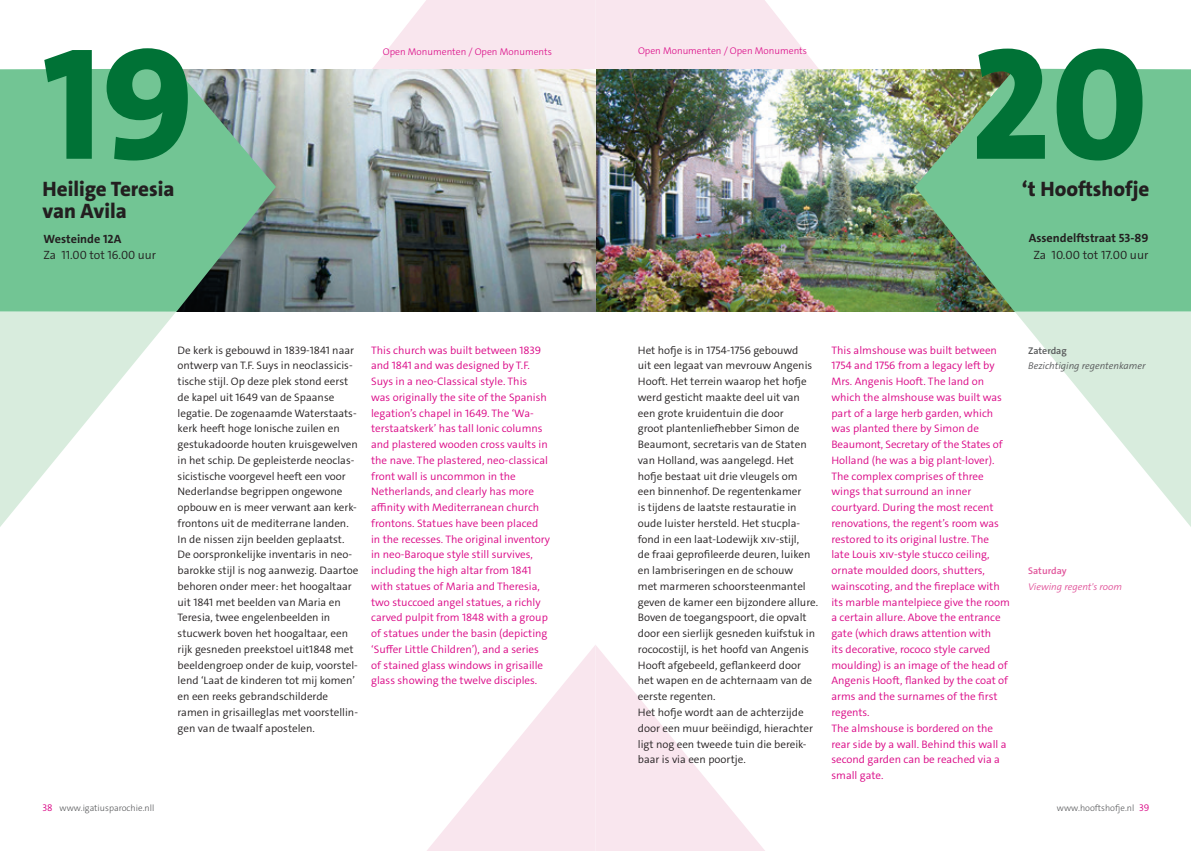
<style>
.page{position:relative;width:1191px;height:851px;background:#fff}
.page>*{position:absolute;margin:0;border:0;box-sizing:border-box;transform-origin:0 0}
.Groot_nummer_monument{font:800 160.5px "The Sans C4 s";color:#007236}
.Monument_titel_links{font:800 21px "The Sans C4 s";color:#231f20}
.Monument_titel_rechts{font:800 21px "The Sans C4 s";color:#231f20}
.Monument_adres_links{font:300 12px/16.5px "The Sans C4 s";color:#231f20}
.Monument_adres_rechts{font:700 12px "The Sans C4 s";color:#231f20}
.Monument_openingstijden_rechts_nw{font:300 12px "The Sans C4 s";color:#231f20}
.Broodtekst_NL{font:300 10.8px/15.8px "The Sans C4 s";color:#231f20}
.Broodtekst_ENG_roze{font:300 10.8px/15.8px "The Sans C4 s";color:#da0585}
.t1{font:300 9.75px "The Sans C4 s";color:#da0585}
.Info_bij_za_zo_NL{font:italic 300 9.75px "The Sans C4 s";color:#57585a}
.Info_bij_za_zo_ENG{font:italic 300 9.75px "The Sans C4 s";color:#e1559b}
.Monument_info_titel_EN{font:600 9.75px "The Sans C4 s";color:#e1559b}
.Monument_info_titel_NL{font:600 9.75px "The Sans C4 s";color:#57585a}
.t2{font:300 9.75px "The Sans C4 s";color:#da0585}
.Monument_website_links{font:300 9px "The Sans C4 s";color:#57585a}
.Monument_website_rechts{font:300 9px "The Sans C4 s";color:#57585a}
.s1{font-weight:700}
</style>
<div class="page">
<svg style="left:372px;top:0;width:447px;height:69px"></svg>
<svg style="left:428px;top:645px;width:336px;height:205px"></svg>
<img style="left:276px;top:69px;width:639px;height:242px">
<img style="left:915px;top:69px;width:276px;height:243px">
<svg style="left:0;top:69px;width:276px;height:243px;fill:#72c594"></svg>
<svg style="left:1014px;top:311px;width:177px;height:216px"></svg>
<svg style="left:0;top:311px;width:176px;height:216px"></svg>
<p class="Groot_nummer_monument" style="left:43px;top:1px;width:153px">19</p>
<p class="t1" style="left:383px;top:45px;width:170px">Open Monumenten / Open Monuments</p>
<p class="t1" style="left:638px;top:45px;width:170px">Open Monumenten / Open Monuments</p>
<p class="Groot_nummer_monument" style="left:970px;top:1px;width:180px">20</p>
<p class="Monument_titel_links" style="left:43px;top:175px;width:134px">Heilige Teresia</p>
<p class="Monument_titel_links" style="left:43px;top:197px;width:86px">van Avila</p>
<p class="Monument_titel_rechts" style="left:1021px;top:175px;width:129px">‘t Hooftshofje</p>
<p class="Monument_adres_links" style="left:44px;top:230px;width:114px"><span class="s1">Westeinde 12A<br></span>Za 11.00 tot 16.00 uur</p>
<p class="Monument_adres_rechts" style="left:1028px;top:230px;width:121px">Assendelftstraat 53-89</p>
<p class="Monument_openingstijden_rechts_nw" style="left:1033px;top:247px;width:116px">Za 10.00 tot 17.00 uur</p>
<p class="Broodtekst_NL" style="left:178px;top:342px;width:182px">De kerk is gebouwd in 1839-1841 naar ontwerp van T.F. Suys in neoclassicis&shy;tische stijl. Op deze plek stond eerst de kapel uit 1649 van de Spaanse legatie. De zogenaamde Waterstaats&shy;kerk heeft hoge Ionische zuilen en gestukadoorde houten kruisgewelven in het schip. De gepleisterde neoclas&shy;sicistische voorgevel heeft een voor Nederlandse begrippen ongewone opbouw en is meer verwant aan kerk&shy;frontons uit de mediterrane landen.<br>In de nissen zijn beelden geplaatst.<br>De oorspronkelijke inventaris in neo&shy;barokke stijl is nog aanwezig. Daartoe behoren onder meer: het hoogaltaar uit 1841 met beelden van Maria en Teresia, twee engelenbeelden in stucwerk boven het hoogaltaar, een rijk gesneden preekstoel uit1848 met beeldengroep onder de kuip, voorstel&shy;lend ‘Laat de kinderen tot mij komen’ en een reeks gebrandschilderde ramen in grisailleglas met voorstellin&shy;gen van de twaalf apostelen.</p>
<p class="Broodtekst_ENG_roze" style="left:371px;top:342px;width:180px">This church was built between 1839 and 1841 and was designed by T.F.<br>Suys in a neo-Classical style. This<br>was originally the site of the Spanish legation’s chapel in 1649. The ‘Wa&shy;terstaatskerk’ has tall Ionic columns and plastered wooden cross vaults in the nave. The plastered, neo-classical front wall is uncommon in the Netherlands, and clearly has more affinity with Mediterranean church frontons. Statues have been placed in the recesses. The original inventory in neo-Baroque style still survives, including the high altar from 1841 with statues of Maria and Theresia, two stuccoed angel statues, a richly carved pulpit from 1848 with a group of statues under the basin (depicting ‘Suffer Little Children’), and a series of stained glass windows in grisaille glass showing the twelve disciples.</p>
<p class="Broodtekst_NL" style="left:638px;top:342px;width:182px">Het hofje is in 1754-1756 gebouwd<br>uit een legaat van mevrouw Angenis Hooft. Het terrein waarop het hofje werd gesticht maakte deel uit van een grote kruidentuin die door<br>groot plantenliefhebber Simon de Beaumont, secretaris van de Staten van Holland, was aangelegd. Het hofje bestaat uit drie vleugels om<br>een binnenhof. De regentenkamer<br>is tijdens de laatste restauratie in oude luister hersteld. Het stucpla&shy;fond in een laat-Lodewijk xiv-stijl,<br>de fraai geprofileerde deuren, luiken en lambriseringen en de schouw<br>met marmeren schoorsteenmantel geven de kamer een bijzondere allure.<br>Boven de toegangspoort, die opvalt door een sierlijk gesneden kuifstuk in rococostijl, is het hoofd van Angenis Hooft afgebeeld, geflankeerd door het wapen en de achternaam van de eerste regenten.</p>
<p class="Broodtekst_NL" style="left:638px;top:704px;width:177px">Het hofje wordt aan de achterzijde door een muur beëindigd, hierachter ligt nog een tweede tuin die bereik&shy;baar is via een poortje.</p>
<p class="Broodtekst_ENG_roze" style="left:831px;top:342px;width:180px">This almshouse was built between<br>1754 and 1756 from a legacy left by<br>Mrs. Angenis Hooft. The land on which the almshouse was built was part of a large herb garden, which was planted there by Simon de<br>Beaumont, Secretary of the States of<br>Holland (he was a big plant-lover).<br>The complex comprises of three wings that surround an inner courtyard. During the most recent renovations, the regent’s room was restored to its original lustre. The<br>late Louis xiv-style stucco ceiling, ornate moulded doors, shutters, wainscoting, and the fireplace with its marble mantelpiece give the room a certain allure. Above the entrance gate (which draws attention with<br>its decorative, rococo style carved moulding) is an image of the head of<br>Angenis Hooft, flanked by the coat of arms and the surnames of the first regents.</p>
<p class="Broodtekst_ENG_roze" style="left:831px;top:720px;width:177px">The almshouse is bordered on the rear side by a wall. Behind this wall a second garden can be reached via a small gate.</p>
<p class="Monument_info_titel_NL" style="left:1028px;top:344px;width:40px">Zaterdag</p>
<p class="Info_bij_za_zo_NL" style="left:1028px;top:359px;width:119px">Bezichtiging regentenkamer</p>
<p class="Monument_info_titel_EN" style="left:1028px;top:564px;width:40px">Saturday</p>
<p class="Info_bij_za_zo_ENG" style="left:1028px;top:580px;width:95px">Viewing regent's room</p>
<p class="t2" style="left:43px;top:801px;width:12px">38</p>
<p class="t2" style="left:1139px;top:800px;width:12px">39</p>
<p class="Monument_website_rechts" style="left:1056px;top:801px;width:79px">www.hooftshofje.nl</p>
<p class="Monument_website_links" style="left:60px;top:801px;width:96px">www.igatiusparochie.nll</p>
</div>
